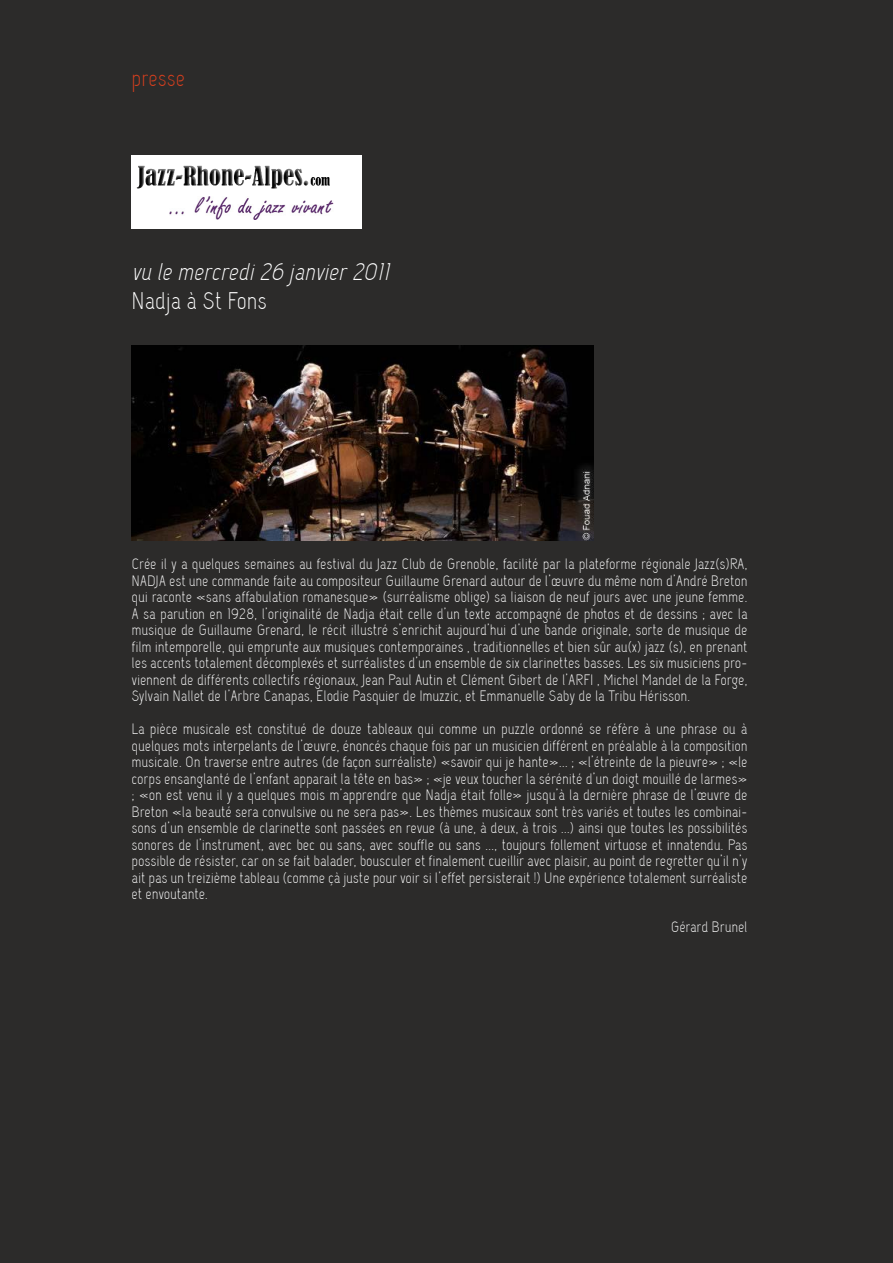
<style>
.page{position:relative;width:893px;height:1263px;background:#2c2b2a}
.page>*{position:absolute;margin:0;border:0;box-sizing:border-box;transform-origin:0 0}
.t1{font:italic 24px "Capsuula";color:#fff}
.t2{font:24px "Capsuula";letter-spacing:.03em;color:#fff}
.t3{font:22.5px "Capsuula";letter-spacing:.03em;color:#d73f1e}
.t4{font:15px/16.5px "Capsuula";letter-spacing:.03em;color:#fff;text-align:justify}
</style>
<div class="page">
<img style="left:132px;top:155px;width:229px;height:74px">
<img style="left:132px;top:345px;width:461px;height:195px">
<p class="t3" style="left:132px;top:65px;width:55px">presse</p>
<p class="t1" style="left:132px;top:258px;width:265px">vulemercredi26 janvier2011</p>
<p class="t2" style="left:132px;top:287px;width:136px">Nadja à St Fons</p>
<p class="t4" style="left:132px;top:557px;width:617px">Crée il y a quelques semaines au festival du Jazz Club de Grenoble, facilité par la plateforme régionale Jazz(s)RA, NADJA est une commande faite au compositeur Guillaume Grenard autour de l’œuvre du même nom d’André Breton qui raconte «sans affabulation romanesque» (surréalisme oblige) sa liaison de neuf jours avec une jeune femme.<br>A sa parution en 1928, l’originalité de Nadja était celle d’un texte accompagné de photos et de dessins ; avec la musique de Guillaume Grenard, le récit illustré s’enrichit aujourd’hui d’une bande originale, sorte de musique de film intemporelle, qui emprunte aux musiques contemporaines , traditionnelles et bien sûr au(x) jazz (s), en prenant les accents totalement décomplexés et surréalistes d’un ensemble de six clarinettes basses. Les six musiciens pro&shy;viennent de différents collectifs régionaux, Jean Paul Autin et Clément Gibert de l’ARFI , Michel Mandel de la Forge, Sylvain Nallet de l’Arbre Canapas, Elodie Pasquier de Imuzzic, et Emmanuelle Saby de la Tribu Hérisson.</p>
<p class="t4" style="left:132px;top:722px;width:617px">La pièce musicale est constitué de douze tableaux qui comme un puzzle ordonné se réfère à une phrase ou à quelques mots interpelants de l’œuvre, énoncés chaque fois par un musicien différent en préalable à la composition musicale. On traverse entre autres (de façon surréaliste) «savoir qui je hante»... ; «l’étreinte de la pieuvre» ; «le corps ensanglanté de l’enfant apparait la tête en bas» ; «je veux toucher la sérénité d’un doigt mouillé de larmes» ; «on est venu il y a quelques mois m’apprendre que Nadja était folle» jusqu’à la dernière phrase de l’œuvre de Breton «la beauté sera convulsive ou ne sera pas». Les thèmes musicaux sont très variés et toutes les combinai&shy;sons d’un ensemble de clarinette sont passées en revue (à une, à deux, à trois ...) ainsi que toutes les possibilités sonores de l’instrument, avec bec ou sans, avec souffle ou sans ..., toujours follement virtuose et innatendu. Pas possible de résister, car on se fait balader, bousculer et finalement cueillir avec plaisir, au point de regretter qu’il n’y ait pas un treizième tableau (comme çà juste pour voir si l’effet persisterait !) Une expérience totalement surréaliste et envoutante.</p>
<p class="t4" style="left:671px;top:920px;width:78px">Gérard Brunel</p>
</div>
